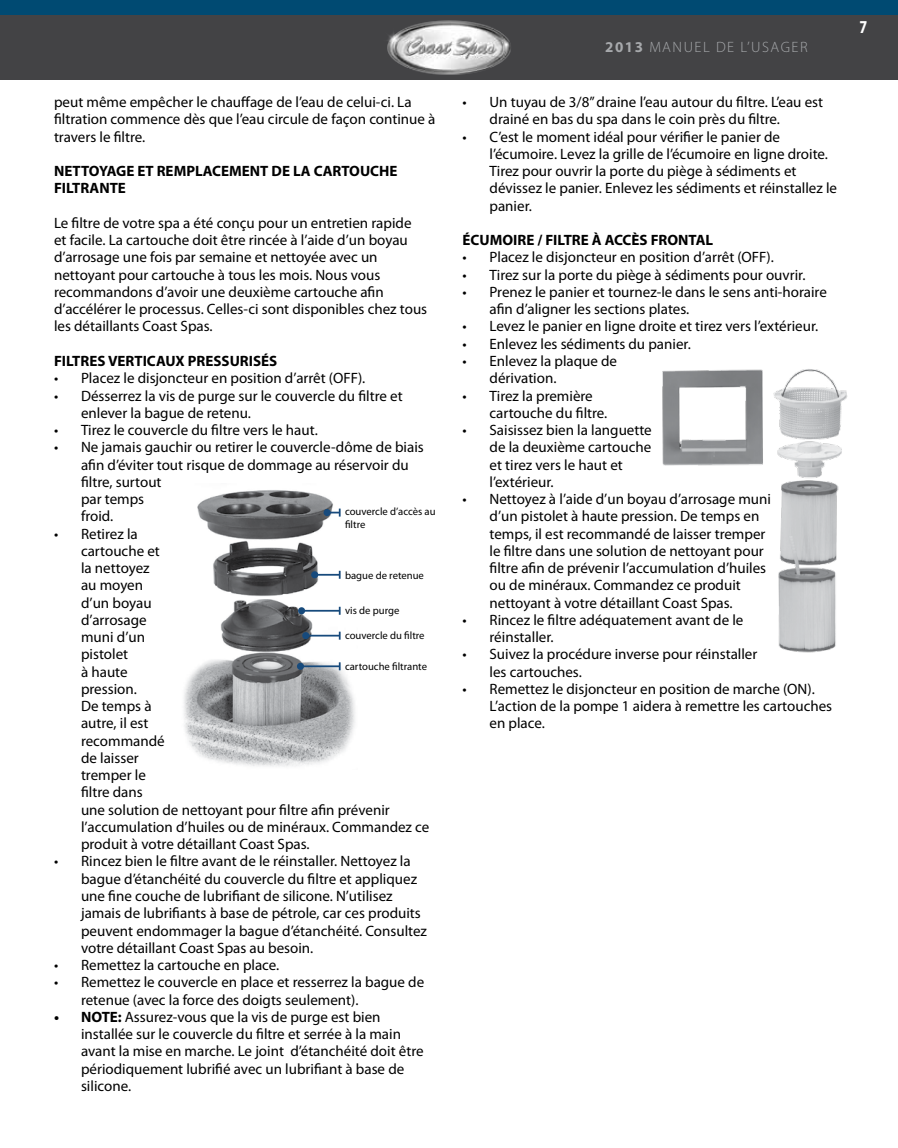
<style>
.page{position:relative;width:898px;height:1148px;background:#fff}
.page>*{position:absolute;margin:0;border:0;box-sizing:border-box;transform-origin:0 0}
.t1{font:700 condensed 18.3px "Myriad Pro";color:#fff}
.t2{font:15px/17.2px "Myriad Pro";color:#000}
.t3{font:700 15px/17.2px "Myriad Pro";color:#000}
.t4{font:300 15px "Myriad Pro";letter-spacing:.1em;color:#a7a9ac}
.t5{font:10.65px/12.8px "Myriad Pro";color:#000}
.s1{font-weight:700}
</style>
<div class="page">
<div style="left:0;top:5px;width:898px;height:75px;background:#434345"></div>
<div style="left:0;top:0;width:898px;height:14px;background:#004a72"></div>
<img style="left:387px;top:20px;width:124px;height:55px">
<img style="left:184px;top:490px;width:171px;height:277px">
<div style="left:323px;top:509px;width:8px;height:7px;background:#174a7c;border-radius:50%"></div>
<svg style="left:327px;top:508px;width:13px;height:8px"></svg>
<div style="left:311px;top:571px;width:7px;height:7px;background:#174a7c;border-radius:50%"></div>
<svg style="left:315px;top:571px;width:25px;height:8px"></svg>
<hr style="left:301px;top:610px;width:39px;height:1px;background:#174a7c">
<div style="left:298px;top:607px;width:7px;height:7px;background:#174a7c;border-radius:50%"></div>
<hr style="left:306px;top:634px;width:34px;height:2px;background:#174a7c">
<div style="left:302px;top:632px;width:7px;height:7px;background:#174a7c;border-radius:50%"></div>
<hr style="left:300px;top:665px;width:40px;height:2px;background:#174a7c">
<div style="left:297px;top:662px;width:7px;height:8px;background:#174a7c;border-radius:50%"></div>
<img style="left:662px;top:369px;width:186px;height:284px">
<p class="t2" style="left:54px;top:94px;width:383px">peut même empêcher le chauffage de l’eau de celui-ci. La filtration commence dès que l’eau circule de façon continue à travers le filtre.</p>
<p class="t3" style="left:54px;top:163px;width:345px">NETTOYAGE ET REMPLACEMENT DE LA CARTOUCHE<br>FILTRANTE</p>
<p class="t2" style="left:54px;top:214px;width:375px">Le filtre de votre spa a été conçu pour un entretien rapide et facile. La cartouche doit être rincée à l’aide d’un boyau d’arrosage une fois par semaine et nettoyée avec un nettoyant pour cartouche à tous les mois. Nous vous recommandons d’avoir une deuxième cartouche afin d’accélérer le processus. Celles-ci sont disponibles chez tous les détaillants Coast Spas.</p>
<p class="t3" style="left:54px;top:352px;width:225px">FILTRES VERTICAUX PRESSURISÉS</p>
<p class="t2" style="left:54px;top:370px;width:313px">• Placez le disjoncteur en position d’arrêt (OFF).</p>
<p class="t2" style="left:81px;top:387px;width:323px;text-indent:-27px">• Désserrez la vis de purge sur le couvercle du filtre et enlever la bague de retenu.</p>
<p class="t2" style="left:54px;top:421px;width:265px">• Tirez le couvercle du filtre vers le haut.</p>
<p class="t2" style="left:81px;top:439px;width:344px;text-indent:-27px">• Ne jamais gauchir ou retirer le couvercle-dôme de biais afin d’éviter tout risque de dommage au réservoir du filtre, surtout<br>par temps<br>froid.</p>
<p class="t2" style="left:81px;top:525px;width:350px;text-indent:-27px">• Retirez la<br>cartouche et<br>la nettoyez<br>au moyen<br>d’un boyau<br>d’arrosage<br>muni d’un<br>pistolet<br>à haute<br>pression.<br>De temps à<br>autre, il est<br>recommandé<br>de laisser<br>tremper le<br>filtre dans<br>une solution de nettoyant pour filtre afin prévenir l’accumulation d’huiles ou de minéraux. Commandez ce produit à votre détaillant Coast Spas.</p>
<p class="t2" style="left:81px;top:853px;width:347px;text-indent:-27px">• Rincez bien le filtre avant de le réinstaller. Nettoyez la bague d’étanchéité du couvercle du filtre et appliquez une fine couche de lubrifiant de silicone. N’utilisez jamais de lubrifiants à base de pétrole, car ces produits peuvent endommager la bague d’étanchéité. Consultez votre détaillant Coast Spas au besoin.</p>
<p class="t2" style="left:54px;top:956px;width:227px">• Remettez la cartouche en place.</p>
<p class="t2" style="left:81px;top:973px;width:345px;text-indent:-27px">• Remettez le couvercle en place et resserrez la bague de retenue (avec la force des doigts seulement).</p>
<p class="t2" style="left:81px;top:1008px;width:344px;text-indent:-27px"><span class="s1">• NOTE:</span> Assurez-vous que la vis de purge est bien installée sur le couvercle du filtre et serrée à la main avant la mise en marche. Le joint d’étanchéité doit être périodiquement lubrifié avec un lubrifiant à base de silicone.</p>
<p class="t5" style="left:345px;top:505px;width:92px">couvercle d’accès au filtre</p>
<p class="t5" style="left:345px;top:569px;width:80px">bague de retenue</p>
<p class="t5" style="left:345px;top:604px;width:56px">vis de purge</p>
<p class="t5" style="left:345px;top:629px;width:81px">couvercle du filtre</p>
<p class="t5" style="left:345px;top:660px;width:84px">cartouche filtrante</p>
<p class="t4" style="left:605px;top:39px;width:204px"><span class="s1">2013</span> MANUEL DE L’USAGER</p>
<p class="t2" style="left:489px;top:94px;width:335px;text-indent:-27px">• Un tuyau de 3/8” draine l’eau autour du filtre. L’eau est drainé en bas du spa dans le coin près du filtre.</p>
<p class="t2" style="left:489px;top:128px;width:349px;text-indent:-27px">• C’est le moment idéal pour vérifier le panier de l’écumoire. Levez la grille de l’écumoire en ligne droite.<br>Tirez pour ouvrir la porte du piège à sédiments et dévissez le panier. Enlevez les sédiments et réinstallez le panier.</p>
<p class="t3" style="left:462px;top:232px;width:252px">ÉCUMOIRE / FILTRE À ACCÈS FRONTAL</p>
<p class="t2" style="left:462px;top:249px;width:313px">• Placez le disjoncteur en position d’arrêt (OFF).</p>
<p class="t2" style="left:462px;top:266px;width:344px">• Tirez sur la porte du piège à sédiments pour ouvrir.</p>
<p class="t2" style="left:489px;top:283px;width:339px;text-indent:-27px">• Prenez le panier et tournez-le dans le sens anti-horaire afin d’aligner les sections plates.</p>
<p class="t2" style="left:462px;top:318px;width:357px">• Levez le panier en ligne droite et tirez vers l’extérieur.</p>
<p class="t2" style="left:462px;top:335px;width:230px">• Enlevez les sédiments du panier.</p>
<p class="t2" style="left:489px;top:352px;width:129px;text-indent:-27px">• Enlevez la plaque de dérivation.</p>
<p class="t2" style="left:489px;top:387px;width:119px;text-indent:-27px">• Tirez la première cartouche du filtre.</p>
<p class="t2" style="left:489px;top:421px;width:164px;text-indent:-27px">• Saisissez bien la languette de la deuxième cartouche et tirez vers le haut et l’extérieur.</p>
<p class="t2" style="left:489px;top:490px;width:283px;text-indent:-27px">• Nettoyez à l’aide d’un boyau d’arrosage muni d’un pistolet à haute pression. De temps en temps, il est recommandé de laisser tremper le filtre dans une solution de nettoyant pour filtre afin de prévenir l’accumulation d’huiles ou de minéraux. Commandez ce produit nettoyant à votre détaillant Coast Spas.</p>
<p class="t2" style="left:489px;top:611px;width:255px;text-indent:-27px">• Rincez le filtre adéquatement avant de le réinstaller.</p>
<p class="t2" style="left:489px;top:646px;width:269px;text-indent:-27px">• Suivez la procédure inverse pour réinstaller les cartouches.</p>
<p class="t2" style="left:489px;top:680px;width:344px;text-indent:-27px">• Remettez le disjoncteur en position de marche (ON).<br>L’action de la pompe 1 aidera à remettre les cartouches en place.</p>
<p class="t1" style="left:859px;top:17px;width:9px">7</p>
</div>
